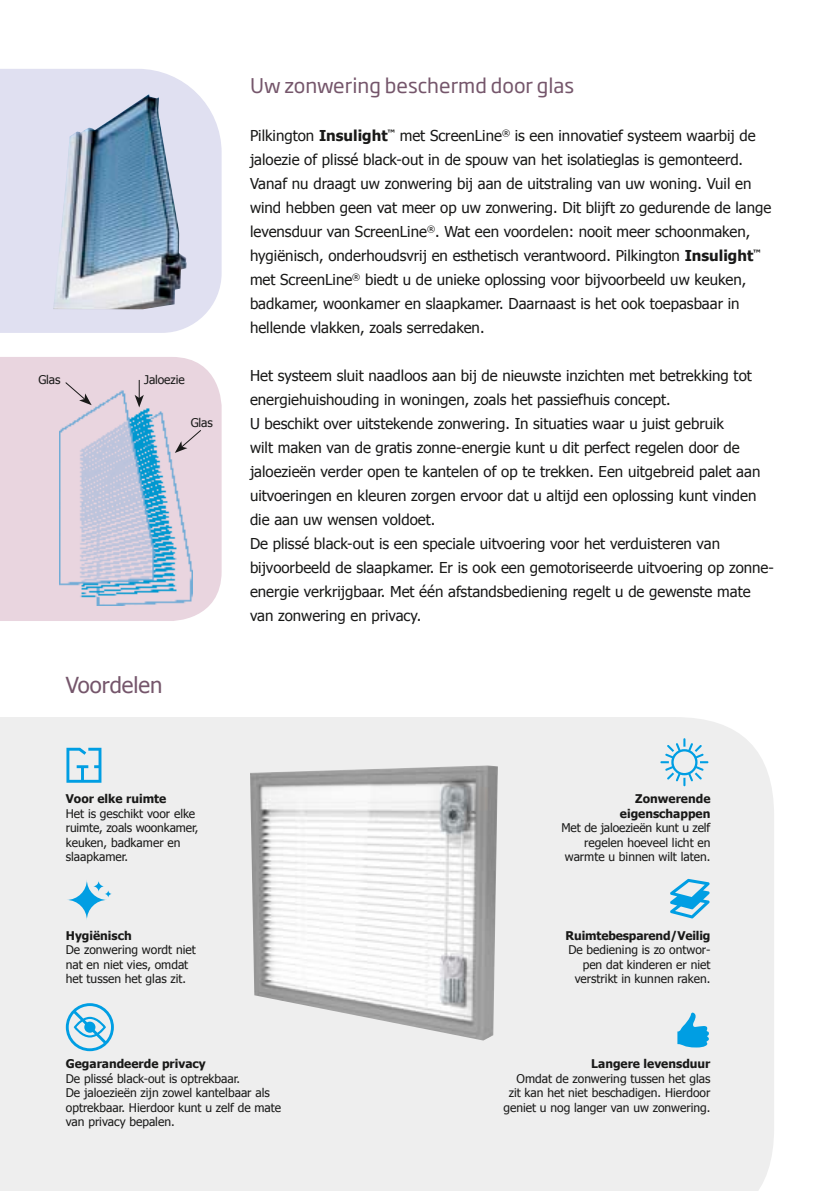
<style>
.page{position:relative;width:840px;height:1191px;background:#fff}
.page>*{position:absolute;margin:0;border:0;box-sizing:border-box;transform-origin:0 0}
.t1{font:22px "Tahoma";color:#75566b}
.t2{font:20px "Soho Gothic Pro";color:#75566b}
.t3{font:15px/24px "Tahoma";color:#191918}
.t4{font:12px/14.4px "Tahoma";color:#191918}
.t5{font:700 12px/14.4px "Tahoma";color:#191918;text-align:right}
.s1{font-weight:700}
</style>
<div class="page">
<div style="left:0;top:717px;width:773px;height:474px;background:#eee"></div>
<svg style="left:0;top:69px;width:221px;height:264px;background:#e2e2f2"></svg>
<img style="left:53px;top:94px;width:134px;height:215px">
<div style="left:0;top:357px;width:221px;height:264px;background:#e9d5df"></div>
<img style="left:60px;top:389px;width:132px;height:216px">
<svg style="left:134px;top:380px;width:10px;height:27px"></svg>
<svg style="left:175px;top:429px;width:27px;height:24px"></svg>
<svg style="left:64px;top:381px;width:28px;height:24px"></svg>
<svg style="left:66px;top:747px;width:35px;height:35px"></svg>
<svg style="left:677px;top:1011px;width:31px;height:36px"></svg>
<img style="left:250px;top:765px;width:247px;height:275px">
<svg style="left:66px;top:879px;width:41px;height:41px"></svg>
<svg style="left:93px;top:880px;width:11px;height:12px"></svg>
<svg style="left:104px;top:890px;width:8px;height:7px"></svg>
<svg style="left:66px;top:1003px;width:48px;height:48px;background:#a2d4ea"></svg>
<svg style="left:660px;top:738px;width:48px;height:48px;background:#c1deeb"></svg>
<svg style="left:669px;top:879px;width:40px;height:39px;background:#7ec8e8"></svg>
<p class="t4" style="left:38px;top:371px;width:24px">Glas</p>
<p class="t4" style="left:144px;top:371px;width:42px">Jaloezie</p>
<p class="t4" style="left:190px;top:414px;width:24px">Glas</p>
<h1 class="t1" style="left:66px;top:670px;width:98px">Voordelen</h1>
<h2 class="t2" style="left:250px;top:70px;width:325px">Uw zonwering beschermd door glas</h2>
<p class="t3" style="left:250px;top:123px;width:522px">Pilkington <span class="s1">Insulight</span><sup>™</sup> met ScreenLine<sup>®</sup> is een innovatief systeem waarbij de jaloezie of plissé black-out in de spouw van het isolatieglas is gemonteerd.<br>Vanaf nu draagt uw zonwering bij aan de uitstraling van uw woning. Vuil en wind hebben geen vat meer op uw zonwering. Dit blijft zo gedurende de lange levensduur van ScreenLine<sup>®</sup>. Wat een voordelen: nooit meer schoonmaken, hygiënisch, onderhoudsvrij en esthetisch verantwoord. Pilkington <span class="s1">Insulight</span><sup>™ </sup>met ScreenLine<sup>®</sup> biedt u de unieke oplossing voor bijvoorbeeld uw keuken, badkamer, woonkamer en slaapkamer. Daarnaast is het ook toepasbaar in hellende vlakken, zoals serredaken.</p>
<p class="t3" style="left:250px;top:363px;width:525px">Het systeem sluit naadloos aan bij de nieuwste inzichten met betrekking tot energiehuishouding in woningen, zoals het passiefhuis concept.<br>U beschikt over uitstekende zonwering. In situaties waar u juist gebruik<br>wilt maken van de gratis zonne-energie kunt u dit perfect regelen door de jaloezieën verder open te kantelen of op te trekken. Een uitgebreid palet aan uitvoeringen en kleuren zorgen ervoor dat u altijd een oplossing kunt vinden die aan uw wensen voldoet.<br>De plissé black-out is een speciale uitvoering voor het verduisteren van bijvoorbeeld de slaapkamer. Er is ook een gemotoriseerde uitvoering op zonne&shy;energie verkrijgbaar. Met één afstandsbediening regelt u de gewenste mate van zonwering en privacy.</p>
<p class="t5" style="left:66px;top:791px;width:102px">Voor elke ruimte</p>
<p class="t4" style="left:66px;top:805px;width:134px">Het is geschikt voor elke ruimte, zoals woonkamer, keuken, badkamer en slaapkamer.</p>
<p class="t5" style="left:66px;top:927px;width:67px">Hygiënisch</p>
<p class="t4" style="left:66px;top:942px;width:131px">De zonwering wordt niet nat en niet vies, omdat het tussen het glas zit.</p>
<p class="t5" style="left:619px;top:791px;width:92px">Zonwerende eigenschappen</p>
<p class="t4" style="left:561px;top:820px;width:150px;text-align:right">Met de jaloezieën kunt u zelf regelen hoeveel licht en warmte u binnen wilt laten.</p>
<p class="t5" style="left:565px;top:927px;width:146px">Ruimtebesparend/Veilig</p>
<p class="t4" style="left:568px;top:942px;width:143px;text-align:right">De bediening is zo ontwor&shy;pen dat kinderen er niet verstrikt in kunnen raken.</p>
<p class="t5" style="left:66px;top:1056px;width:141px">Gegarandeerde privacy</p>
<p class="t4" style="left:66px;top:1070px;width:217px">De plissé black-out is optrekbaar.<br>De jaloezieën zijn zowel kantelbaar als optrekbaar. Hierdoor kunt u zelf de mate van privacy bepalen.</p>
<p class="t5" style="left:591px;top:1056px;width:121px">Langere levensduur</p>
<p class="t4" style="left:503px;top:1070px;width:208px;text-align:right">Omdat de zonwering tussen het glas zit kan het niet beschadigen. Hierdoor geniet u nog langer van uw zonwering.</p>
</div>
